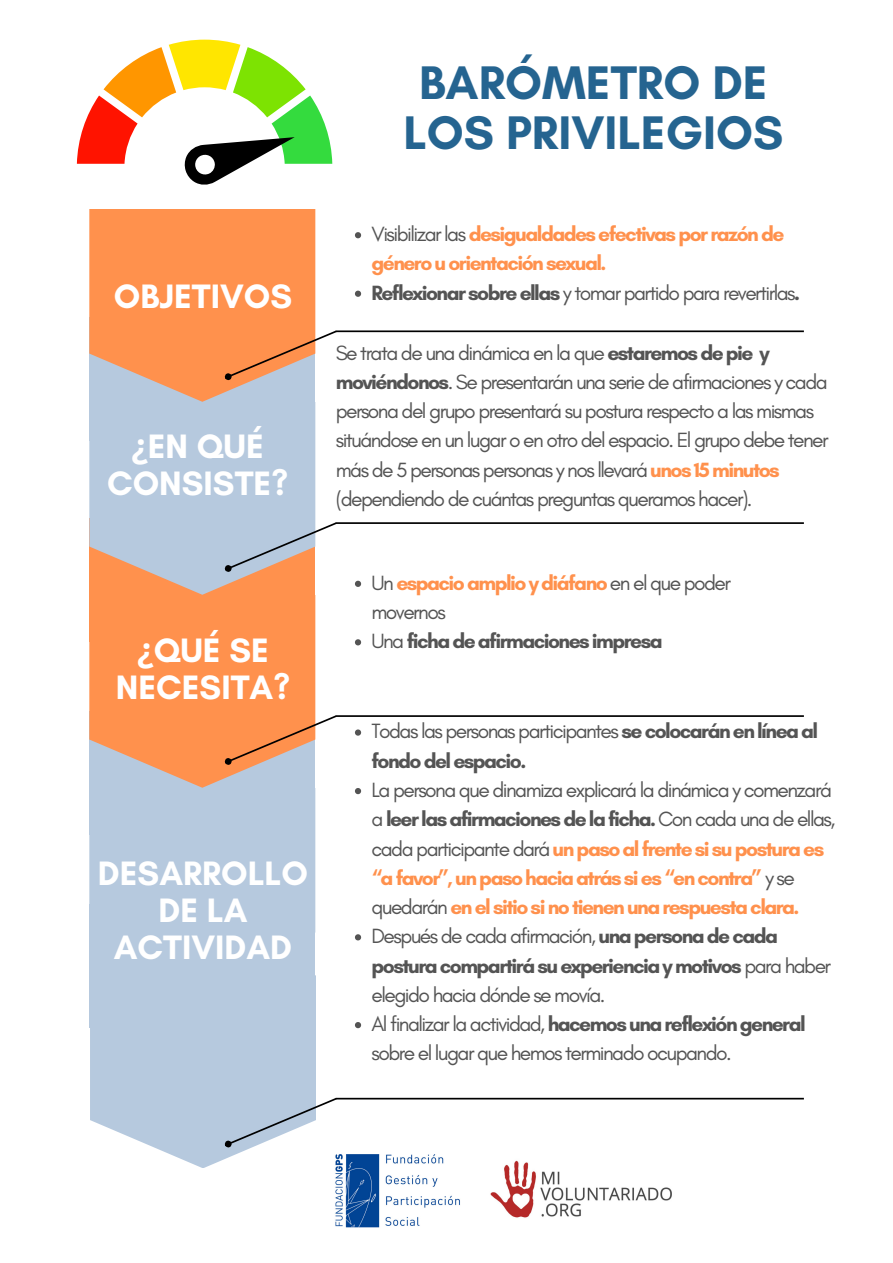
<style>
.page{position:relative;width:893px;height:1263px;background:#fff}
.page>*{position:absolute;margin:0;border:0;box-sizing:border-box;transform-origin:0 0}
.t1{font:700 48px/50.6px "Glacial Indifference";color:#256490;text-align:center}
.t2{font:700 34.5px/37.1px "Glacial Indifference";color:#fff;text-align:center}
.t3{font:21px/29.2px "Glacial Indifference";letter-spacing:-.075em;color:#545454}
.t4{font:700 21px/29.2px "Glacial Indifference";letter-spacing:-.075em;color:#ff914d}
.t5{font:700 21px/29.2px "Glacial Indifference";letter-spacing:-.075em;color:#545454}
.s1{font-weight:400;color:#545454}
.s2{font-weight:700}
.s3{font-weight:700;color:#ff914d}
.s4{font-family:"Noto Sans"}
.s5{font-weight:400}
.s6{color:#545454}
</style>
<div class="page">
<hr style="left:336px;top:330px;width:468px;height:2px;background:#000">
<hr style="left:336px;top:522px;width:468px;height:2px;background:#000">
<hr style="left:336px;top:715px;width:468px;height:2px;background:#000">
<svg style="left:89px;top:209px;width:249px;height:959px;background:#d6bbaf"></svg>
<hr style="left:336px;top:1098px;width:468px;height:1px;background:#000">
<img style="left:490px;top:1160px;width:182px;height:58px">
<img style="left:332px;top:1146px;width:128px;height:82px">
<svg style="left:77px;top:40px;width:255px;height:145px"></svg>
<svg style="left:355px;top:232px;width:6px;height:6px"></svg>
<svg style="left:355px;top:291px;width:6px;height:6px"></svg>
<svg style="left:355px;top:581px;width:6px;height:6px"></svg>
<svg style="left:355px;top:639px;width:6px;height:6px"></svg>
<svg style="left:355px;top:729px;width:6px;height:7px"></svg>
<svg style="left:355px;top:788px;width:6px;height:6px"></svg>
<svg style="left:355px;top:934px;width:6px;height:6px"></svg>
<svg style="left:355px;top:1022px;width:6px;height:6px"></svg>
<p class="t1" style="left:403px;top:57px;width:381px">BARÓMETRO DE<br>LOS PRIVILEGIOS</p>
<h2 class="t4" style="left:371px;top:219px;width:414px"><span class="s1">Visibilizar las</span> desigualdades efectivas por razón de género u orientación sexual.</h2>
<p class="t2" style="left:114px;top:277px;width:180px">OBJETIVOS</p>
<p class="t3" style="left:371px;top:278px;width:430px"><span class="s2">Reflexionar sobre ellas</span> y tomar partido para revertirlas<span class="s2">.</span></p>
<h2 class="t3" style="left:336px;top:338px;width:494px">Se trata de una dinámica en la que <span class="s2">estaremos de pie y moviéndonos</span>. Se presentarán una serie de afirmaciones y cada persona del grupo presentará su postura respecto a las mismas situándose en un lugar o en otro del espacio. El grupo debe tener más de 5 personas personas y nos llevará <span class="s3">unos 15 minutos </span>(dependiendo de cuántas preguntas queramos hacer).</h2>
<p class="t2" style="left:107px;top:427px;width:182px"><span class="s4">¿</span>EN QUÉ<br>CONSISTE?</p>
<p class="t2" style="left:116px;top:631px;width:176px"><span class="s4">¿</span>QUÉ SE<br>NECESITA?</p>
<h2 class="t2" style="left:98px;top:854px;width:212px">DESARROLLO<br>DE LA<br>ACTIVIDAD</h2>
<p class="t3" style="left:371px;top:568px;width:361px">Un <span class="s3">espacio amplio y diáfano</span> en el que poder movernos</p>
<p class="t5" style="left:371px;top:626px;width:293px"><span class="s5">Una</span> ficha de afirmaciones impresa</p>
<p class="t5" style="left:371px;top:716px;width:448px"><span class="s5">Todas las personas participantes</span> se colocarán en línea al fondo del espacio.</p>
<p class="t4" style="left:371px;top:775px;width:465px"><span class="s1">La persona que dinamiza explicará la dinámica y comenzará a</span> <span class="s6">leer las afirmaciones de la ficha.</span> <span class="s1">Con cada una de ellas, cada participante dará</span> un paso al frente si su postura es “a favor”, un paso hacia atrás si es “en contra” <span class="s1">y se quedarán</span> en el sitio si no tienen una respuesta clara.</p>
<h2 class="t3" style="left:371px;top:921px;width:461px">Después de cada afirmación, <span class="s2">una persona de cada postura compartirá su experiencia y motivos</span> para haber elegido hacia dónde se movía.</h2>
<p class="t3" style="left:371px;top:1009px;width:436px">Al finalizar la actividad, <span class="s2">hacemos una reflexión general </span>sobre el lugar que hemos terminado ocupando.</p>
</div>
